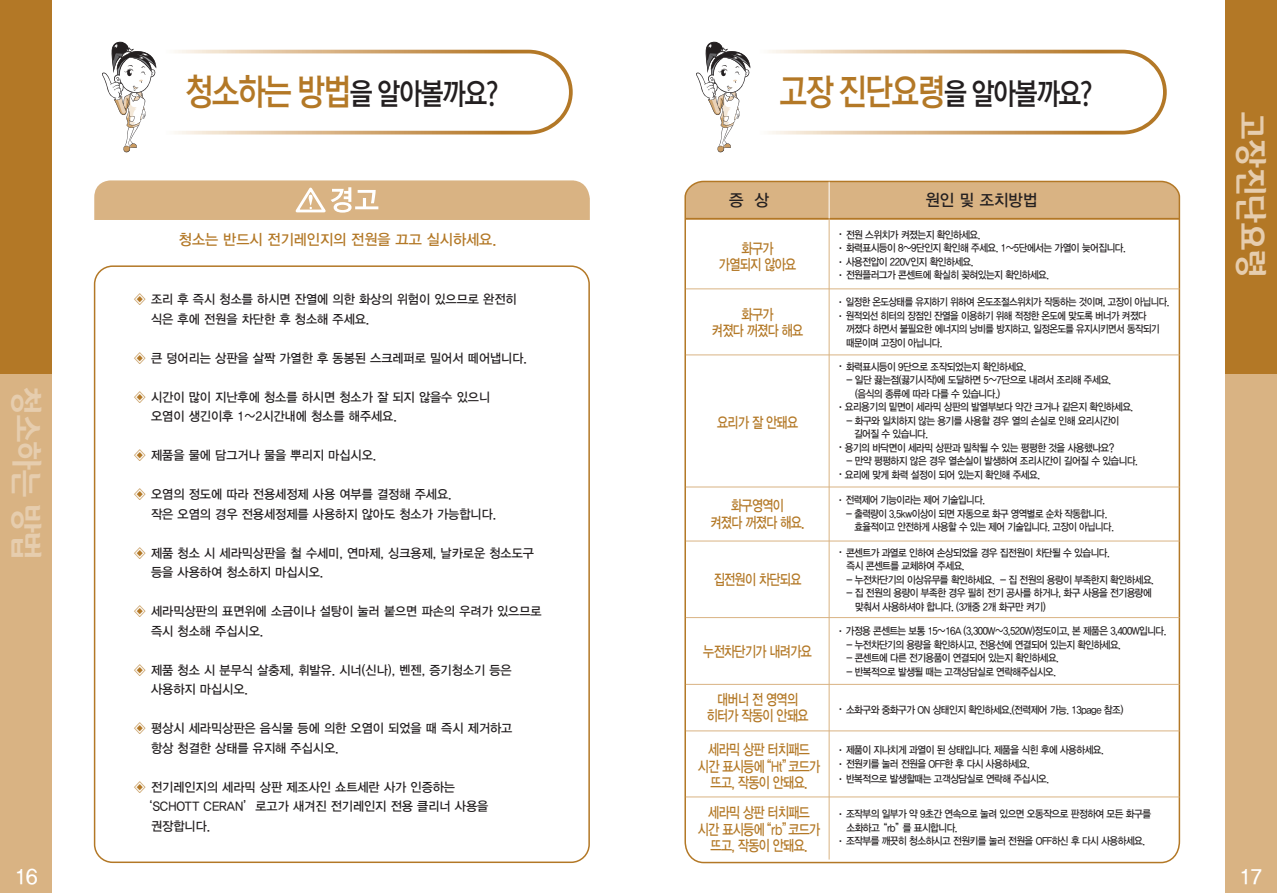
<style>
.page{position:relative;width:1277px;height:893px;background:#fff}
.page>*{position:absolute;margin:0;border:0;box-sizing:border-box;transform-origin:0 0}
.t1{font:700 32.1px "Auction Gothic";letter-spacing:-.05em;color:#e6cdae;scale:.95 1}
.t2{font:29.85px "Rix M Go B";letter-spacing:-.05em;color:#231f20;scale:.86 1}
.t3{font:21px "YDIYGO330";color:#fff}
.t4{font:16.5px "YDIYGO330";color:#231f20;scale:.95 1}
.t5{font:15px/16.5px "YDIYGO330";letter-spacing:-.05em;color:#b37826;text-align:center;scale:.8 1}
.t6{font:15px "YDIYGO330";color:#b37826;scale:.95 1}
.t7{font:12.75px/19.5px "YDIYGO330";color:#231f20;scale:.95 1}
.t8{font:10.5px/13.5px "YDIYGO330";letter-spacing:-.05em;color:#231f20;scale:.9 1}
.t9{font:10.5px/13.5px "YDIYGO330";letter-spacing:-.05em;color:#231f20;scale:.88 1}
.t10{font:10.5px "YDIYGO330";letter-spacing:-.05em;color:#231f20;scale:.89 1}
.s1{font-size:36px;color:#b37826}
.s2{color:#b37826}
</style>
<div class="page">
<div style="left:0;top:0;width:52px;height:892px;background:#d9b383"></div>
<div style="left:0;top:0;width:52px;height:373px;background:#b37826"></div>
<div style="left:1225px;top:0;width:52px;height:892px;background:#d9b383"></div>
<div style="left:1225px;top:0;width:52px;height:373px;background:#b37826"></div>
<svg style="left:696px;top:41px;width:55px;height:112px"></svg>
<svg style="left:769px;top:50px;width:398px;height:84px"></svg>
<svg style="left:102px;top:41px;width:55px;height:112px"></svg>
<svg style="left:175px;top:50px;width:398px;height:84px"></svg>
<div style="left:94px;top:265px;width:496px;height:597px;border:2px solid #b37826;border-radius:18px"></div>
<svg style="left:94px;top:180px;width:496px;height:40px;background:#dab789"></svg>
<svg style="left:684px;top:180px;width:497px;height:683px"></svg>
<hr style="left:686px;top:288px;width:493px;height:1px;background:#d9b383">
<hr style="left:686px;top:354px;width:493px;height:1px;background:#d9b383">
<hr style="left:686px;top:486px;width:493px;height:1px;background:#d9b383">
<hr style="left:686px;top:540px;width:493px;height:1px;background:#d9b383">
<hr style="left:686px;top:617px;width:493px;height:1px;background:#d9b383">
<hr style="left:686px;top:684px;width:493px;height:1px;background:#d9b383">
<hr style="left:686px;top:730px;width:493px;height:1px;background:#d9b383">
<hr style="left:686px;top:796px;width:493px;height:1px;background:#d9b383">
<hr style="left:829px;top:181px;width:1px;height:678px;background:#d9b383">
<hr style="left:829px;top:182px;width:1px;height:36px;background:#fff">
<p class="t1" style="left:43px;top:386px;width:185px;rotate:90deg">청소하는 방법</p>
<p class="t3" style="left:15px;top:865px;width:24px">16</p>
<p class="t2" style="left:185px;top:78px;width:366px"><span class="s1">청소하는 방법</span>을 알아볼까요?</p>
<p class="t2" style="left:779px;top:78px;width:366px"><span class="s1">고장 진단요령</span>을 알아볼까요?</p>
<p class="t6" style="left:179px;top:231px;width:336px">청소는 반드시 전기레인지의 전원을 끄고 실시하세요.</p>
<p class="t7" style="left:151px;top:289px;width:386px;text-indent:-17px"><span class="s2">◈</span> 조리 후 즉시 청소를 하시면 잔열에 의한 화상의 위험이 있으므로 완전히 식은 후에 전원을 차단한 후 청소해 주세요.</p>
<p class="t7" style="left:134px;top:348px;width:415px"><span class="s2">◈</span> 큰 덩어리는 상판을 살짝 가열한 후 동봉된 스크레퍼로 밀어서 떼어냅니다.</p>
<p class="t7" style="left:151px;top:387px;width:358px;text-indent:-17px"><span class="s2">◈</span> 시간이 많이 지난후에 청소를 하시면 청소가 잘 되지 않을수 있으니 오염이 생긴이후 1~2시간내에 청소를 해주세요.</p>
<p class="t7" style="left:134px;top:445px;width:257px"><span class="s2">◈</span> 제품을 물에 담그거나 물을 뿌리지 마십시오.</p>
<p class="t7" style="left:151px;top:484px;width:365px;text-indent:-17px"><span class="s2">◈</span> 오염의 정도에 따라 전용세정제 사용 여부를 결정해 주세요.<br>작은 오염의 경우 전용세정제를 사용하지 않아도 청소가 가능합니다.</p>
<p class="t7" style="left:151px;top:543px;width:404px;text-indent:-17px"><span class="s2">◈</span> 제품 청소 시 세라믹상판을 철 수세미, 연마제, 싱크용제, 날카로운 청소도구 등을 사용하여 청소하지 마십시오.</p>
<p class="t7" style="left:151px;top:601px;width:413px;text-indent:-17px"><span class="s2">◈</span> 세라믹상판의 표면위에 소금이나 설탕이 눌러 붙으면 파손의 우려가 있으므로 즉시 청소해 주십시오.</p>
<p class="t7" style="left:151px;top:660px;width:381px;text-indent:-17px"><span class="s2">◈</span> 제품 청소 시 분무식 살충제, 휘발유. 시너(신나), 벤젠, 증기청소기 등은 사용하지 마십시오.</p>
<p class="t7" style="left:151px;top:718px;width:382px;text-indent:-17px"><span class="s2">◈</span> 평상시 세라믹상판은 음식물 등에 의한 오염이 되었을 때 즉시 제거하고 항상 청결한 상태를 유지해 주십시오.</p>
<p class="t7" style="left:134px;top:777px;width:340px"><span class="s2">◈</span> 전기레인지의 세라믹 상판 제조사인 쇼트세란 사가 인증하는</p>
<p class="t7" style="left:141px;top:796px;width:368px">‘SCHOTT CERAN’로고가 새겨진 전기레인지 전용 클리너 사용을</p>
<p class="t7" style="left:151px;top:816px;width:64px">권장합니다.</p>
<p class="t4" style="left:729px;top:191px;width:43px">증 상</p>
<p class="t4" style="left:925px;top:191px;width:119px">원인 및 조치방법</p>
<p class="t5" style="left:719px;top:240px;width:98px">화구가 가열되지 않아요</p>
<p class="t8" style="left:836px;top:228px;width:324px">˙ 전원 스위치가 켜졌는지 확인하세요.<br>˙ 화력표시등이 8~9단인지 확인해 주세요. 1~5단에서는 가열이 늦어집니다. ˙ 사용전압이 220V인지 확인하세요.<br>˙ 전원플러그가 콘센트에 확실히 꽂혀있는지 확인하세요.</p>
<p class="t5" style="left:712px;top:306px;width:116px">화구가<br>켜졌다 꺼졌다 해요</p>
<p class="t9" style="left:836px;top:295px;width:380px">˙ 일정한 온도상태를 유지하기 위하여 온도조절스위치가 작동하는 것이며, 고장이 아닙니다.</p>
<p class="t9" style="left:836px;top:309px;width:354px">˙ 원적외선 히터의 장점인 잔열을 이용하기 위해 적정한 온도에 맞도록 버너가 켜졌다</p>
<p class="t9" style="left:846px;top:322px;width:358px">꺼졌다 하면서 불필요한 에너지의 낭비를 방지하고, 일정온도를 유지시키면서 동작되기</p>
<p class="t9" style="left:846px;top:336px;width:111px">때문이며 고장이 아닙니다.</p>
<p class="t5" style="left:717px;top:414px;width:103px">요리가 잘 안돼요</p>
<p class="t8" style="left:836px;top:360px;width:213px">˙ 화력표시등이 9단으로 조작되었는지 확인하세요.</p>
<p class="t8" style="left:846px;top:373px;width:296px">- 일단 끓는점(끓기시작)에 도달하면 5~7단으로 내려서 조리해 주세요.</p>
<p class="t8" style="left:855px;top:387px;width:163px">(음식의 종류에 따라 다를 수 있습니다.)</p>
<p class="t8" style="left:836px;top:400px;width:332px">˙요리용기의 밑면이 세라믹 상판의 발열부보다 약간 크거나 같은지 확인하세요.</p>
<p class="t8" style="left:846px;top:414px;width:305px">- 화구와 일치하지 않는 용기를 사용할 경우 열의 손실로 인해 요리시간이</p>
<p class="t8" style="left:854px;top:427px;width:84px">길어질 수 있습니다.</p>
<p class="t8" style="left:836px;top:441px;width:311px">˙용기의 바닥면이 세라믹 상판과 밀착될 수 있는 평평한 것을 사용했나요?</p>
<p class="t8" style="left:836px;top:454px;width:337px;text-indent:11px">- 만약 평평하지 않은 경우 열손실이 발생하여 조리시간이 길어질 수 있습니다. ˙요리에 맞게 화력 설정이 되어 있는지 확인해 주세요.</p>
<p class="t5" style="left:710px;top:498px;width:119px">화구영역이<br>켜졌다 꺼졌다 해요.</p>
<p class="t9" style="left:836px;top:493px;width:171px">˙ 전력제어 기능이라는 제어 기술입니다.</p>
<p class="t9" style="left:854px;top:507px;width:296px;text-indent:-8px">- 출력량이 3.5kw이상이 되면 자동으로 화구 영역별로 순차 작동합니다. 효율적이고 안전하게 사용할 수 있는 제어 기술입니다. 고장이 아닙니다.</p>
<p class="t5" style="left:714px;top:571px;width:111px">집전원이 차단되요</p>
<p class="t5" style="left:703px;top:643px;width:137px">누전차단기가 내려가요</p>
<p class="t8" style="left:846px;top:545px;width:294px;text-indent:-11px">˙ 콘센트가 과열로 인하여 손상되었을 경우 집전원이 차단될 수 있습니다. 즉시 콘센트를 교체하여 주세요.</p>
<p class="t8" style="left:846px;top:572px;width:343px">- 누전차단기의 이상유무를 확인하세요. - 집 전원의 용량이 부족한지 확인하세요.</p>
<p class="t8" style="left:855px;top:586px;width:331px;text-indent:-9px">- 집 전원의 용량이 부족한 경우 필히 전기 공사를 하거나, 화구 사용을 전기용량에 맞춰서 사용하셔야 합니다. (3개중 2개 화구만 켜기)</p>
<p class="t10" style="left:836px;top:625px;width:373px">˙ 가정용 콘센트는 보통 15~16A (3,300W~3,520W)정도이고, 본 제품은 3,400W입니다.</p>
<p class="t10" style="left:846px;top:638px;width:310px">- 누전차단기의 용량을 확인하시고, 전용선에 연결되어 있는지 확인하세요.</p>
<p class="t10" style="left:846px;top:652px;width:240px">- 콘센트에 다른 전기용품이 연결되어 있는지 확인하세요.</p>
<p class="t10" style="left:846px;top:665px;width:237px">- 반복적으로 발생될 때는 고객상담실로 연락해주십시오.</p>
<p class="t5" style="left:707px;top:691px;width:129px">대버너 전 영역의 히터가 작동이 안돼요</p>
<p class="t8" style="left:836px;top:702px;width:321px">˙ 소화구와 중화구가 ON 상태인지 확인하세요.(전력제어 가능. 13page 참조)</p>
<p class="t5" style="left:698px;top:741px;width:154px">세라믹 상판 터치패드 시간 표시등에“Ht”코드가 뜨고, 작동이 안돼요.</p>
<p class="t8" style="left:836px;top:743px;width:299px">˙ 제품이 지나치게 과열이 된 상태입니다. 제품을 식힌 후에 사용하세요. ˙ 전원키를 눌러 전원을 OFF한 후 다시 사용하세요.</p>
<p class="t8" style="left:836px;top:772px;width:238px">˙ 반복적으로 발생할때는 고객상담실로 연락해 주십시오.</p>
<p class="t5" style="left:698px;top:804px;width:155px">세라믹 상판 터치패드 시간 표시등에“rb”코드가 뜨고, 작동이 안돼요.</p>
<p class="t8" style="left:836px;top:807px;width:352px">˙ 조작부의 일부가 약 9초간 연속으로 눌려 있으면 오동작으로 판정하여 모든 화구를</p>
<p class="t8" style="left:846px;top:820px;width:125px">소화하고“rb”를 표시합니다.</p>
<p class="t8" style="left:836px;top:834px;width:345px">˙ 조작부를 깨끗히 청소하시고 전원키를 눌러 전원을 OFF하신 후 다시 사용하세요.</p>
<p class="t1" style="left:1268px;top:111px;width:177px;rotate:90deg">고장진단요령</p>
<p class="t3" style="left:1239px;top:865px;width:24px">17</p>
</div>
